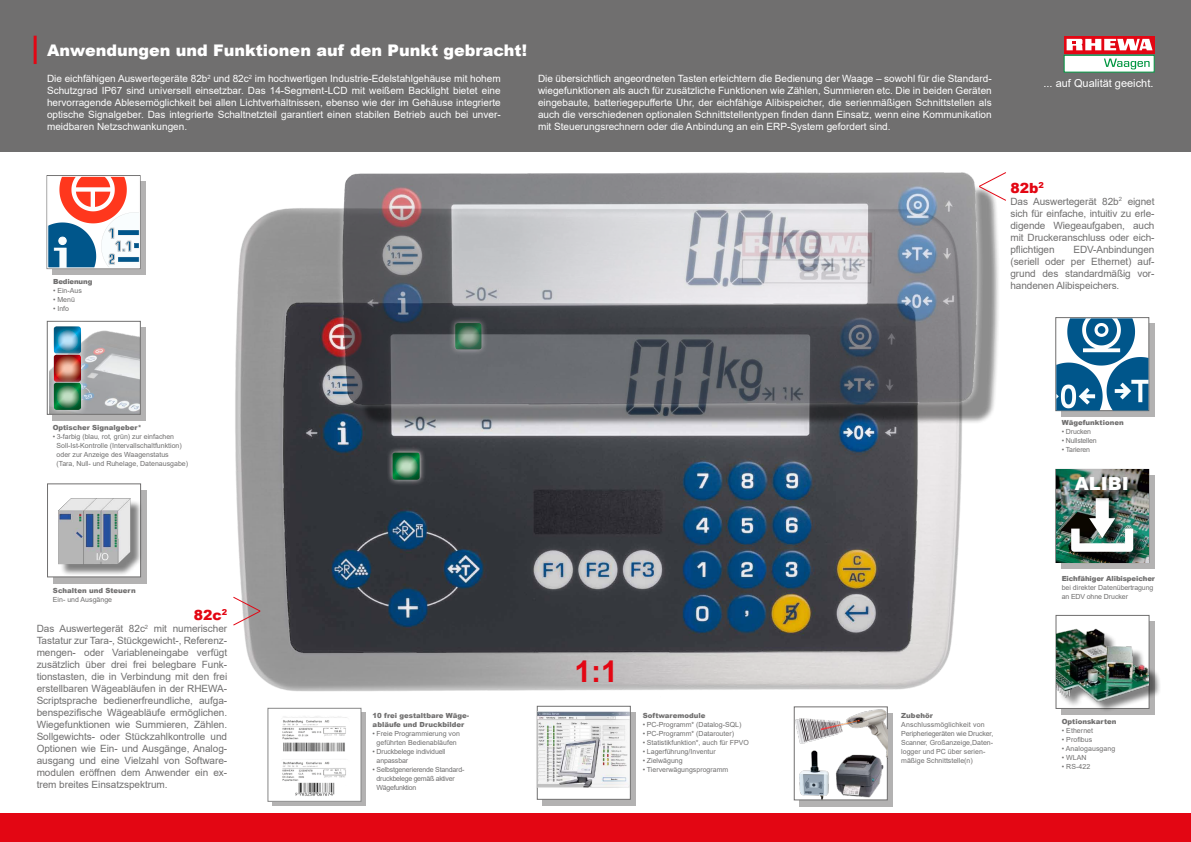
<style>
.page{position:relative;width:1191px;height:842px;background:#fff}
.page>*{position:absolute;margin:0;border:0;box-sizing:border-box;transform-origin:0 0}
.t1{font:700 30px "Arial";color:#e30613}
.t2{font:900 18px "Arial";color:#fff}
.t3{font:900 16px "Arial";color:#fff}
.t4{font:900 14px "Arial";color:#e30613}
.t5{font:11px "Arial";color:#fff}
.t6{font:10px/12px "Arial";color:#fff;text-align:justify}
.t7{font:10px/12px "Arial";letter-spacing:-.01em;color:#706f6f;text-align:justify}
.t8{font:7px/9px "Arial";color:#706f6f}
.t9{font:900 7px/9px "Arial";color:#706f6f}
.t10{font:7px/9px "Arial";letter-spacing:-.03em;color:#706f6f}
.t11{font:7px/9px "Arial";letter-spacing:-.02em;color:#706f6f}
.t12{font:900 7px "Arial";letter-spacing:-.02em;color:#706f6f}
</style>
<div class="page">
<div style="left:0;top:814px;width:1191px;height:28px;background:#e30613"></div>
<div style="left:0;top:0;width:1191px;height:151px;background:#706f6f"></div>
<svg style="left:1064px;top:36px;width:90px;height:17px"></svg>
<div style="left:1063px;top:55px;width:91px;height:17px;background:#fff;border:1px solid #009641"></div>
<svg style="left:1104px;top:59px;width:45px;height:10px"></svg>
<svg style="left:1066px;top:39px;width:86px;height:11px"></svg>
<hr style="left:34px;top:36px;width:3px;height:28px;background:#e30613">
<div style="left:53px;top:327px;width:93px;height:93px;background:#b3b2b2"></div>
<div style="left:47px;top:321px;width:94px;height:94px;background:#fff;border:1px solid #706f6f"></div>
<img style="left:87px;top:329px;width:53px;height:85px">
<div style="left:47px;top:320px;width:40px;height:40px;background:#fff;opacity:.75"></div>
<div style="left:52px;top:324px;width:29px;height:30px;background:#000;opacity:.5"></div>
<div style="left:47px;top:348px;width:40px;height:40px;background:#fff;opacity:.75"></div>
<div style="left:52px;top:353px;width:29px;height:30px;background:#000;opacity:.5"></div>
<div style="left:47px;top:376px;width:40px;height:40px;background:#fff;opacity:.75"></div>
<div style="left:52px;top:381px;width:29px;height:30px;background:#000;opacity:.5"></div>
<img style="left:235px;top:208px;width:727px;height:502px">
<img style="left:274px;top:290px;width:651px;height:370px">
<div style="left:355px;top:185px;width:645px;height:242px;background:#000;opacity:.75"></div>
<img style="left:338px;top:172px;width:644px;height:237px">
<div style="left:448px;top:316px;width:40px;height:40px;background:#fff;opacity:.75"></div>
<div style="left:454px;top:321px;width:28px;height:29px;background:#000;opacity:.5"></div>
<div style="left:386px;top:446px;width:40px;height:40px;background:#fff;opacity:.75"></div>
<div style="left:391px;top:451px;width:29px;height:30px;background:#000;opacity:.5"></div>
<div style="left:53px;top:182px;width:93px;height:93px;background:#b3b2b2"></div>
<svg style="left:47px;top:175px;width:93px;height:94px"></svg>
<svg style="left:49px;top:178px;width:89px;height:88px"></svg>
<div style="left:47px;top:176px;width:93px;height:92px;border:1px solid #fefefe"></div>
<div style="left:1061px;top:476px;width:93px;height:93px;background:#b3b2b2"></div>
<div style="left:800px;top:713px;width:93px;height:93px;background:linear-gradient(to right,#b3b2b2,#b3b2b2)"></div>
<div style="left:794px;top:707px;width:93px;height:93px;background:#fff;border:1px solid #706f6f"></div>
<div style="left:273px;top:713px;width:93px;height:93px;background:linear-gradient(to right,#a5a5a5,#a6a5a5)"></div>
<div style="left:268px;top:708px;width:93px;height:93px;background:#fff"></div>
<img style="left:282px;top:716px;width:65px;height:80px">
<img style="left:798px;top:761px;width:32px;height:39px">
<img style="left:794px;top:708px;width:93px;height:53px">
<img style="left:831px;top:753px;width:55px;height:45px">
<div style="left:1061px;top:324px;width:93px;height:93px;background:#b3b2b2"></div>
<svg style="left:1055px;top:317px;width:94px;height:94px"></svg>
<div style="left:543px;top:712px;width:93px;height:93px;background:#b3b2b2"></div>
<div style="left:53px;top:490px;width:93px;height:93px;background:#b3b2b2"></div>
<div style="left:47px;top:484px;width:94px;height:93px;background:#fff;border:1px solid #706f6f"></div>
<div style="left:60px;top:499px;width:83px;height:77px;background:#000;opacity:.5"></div>
<img style="left:58px;top:498px;width:72px;height:66px">
<div style="left:1061px;top:621px;width:93px;height:94px;background:#b3b2b2"></div>
<div style="left:1055px;top:615px;width:94px;height:94px;background:#fff;border:1px solid #706f6f"></div>
<svg style="left:1056px;top:318px;width:92px;height:92px"></svg>
<div style="left:1057px;top:631px;width:104px;height:82px;background:#000;opacity:.5"></div>
<img style="left:1056px;top:621px;width:92px;height:84px">
<img style="left:520px;top:699px;width:119px;height:104px">
<svg style="left:1055px;top:469px;width:94px;height:94px"></svg>
<img style="left:1056px;top:470px;width:92px;height:92px">
<div style="left:1072px;top:500px;width:73px;height:64px;background:#000;opacity:.75"></div>
<img style="left:1071px;top:498px;width:62px;height:54px">
<div style="left:1077px;top:478px;width:63px;height:24px;background:#000;opacity:.75"></div>
<svg style="left:233px;top:596px;width:28px;height:30px"></svg>
<svg style="left:977px;top:172px;width:29px;height:30px"></svg>
<h3 class="t3" style="left:47px;top:38px;width:481px">Anwendungen und Funktionen auf den Punkt gebracht!</h3>
<p class="t6" style="left:47px;top:73px;width:455px">Die eichfähigen Auswertegeräte 82b<sup>2</sup> und 82c<sup>2</sup> im hochwertigen Industrie-Edelstahlgehäuse mit hohem Schutzgrad IP67 sind universell einsetzbar. Das 14-Segment-LCD mit weißem Backlight bietet eine hervorragende Ablesemöglichkeit bei allen Lichtverhältnissen, ebenso wie der im Gehäuse integrierte optische Signalgeber. Das integrierte Schaltnetzteil garantiert einen stabilen Betrieb auch bei unver&shy;meidbaren Netzschwankungen.</p>
<p class="t6" style="left:538px;top:73px;width:455px">Die übersichtlich angeordneten Tasten erleichtern die Bedienung der Waage – sowohl für die Standard&shy;wiegefunktionen als auch für zusätzliche Funktionen wie Zählen, Summieren etc. Die in beiden Geräten eingebaute, batteriegepufferte Uhr, der eichfähige Alibispeicher, die serienmäßigen Schnittstellen als auch die verschiedenen optionalen Schnittstellentypen finden dann Einsatz, wenn eine Kommunikation mit Steuerungsrechnern oder die Anbindung an ein ERP-System gefordert sind.</p>
<p class="t5" style="left:1043px;top:75px;width:111px">... auf Qualität geeicht.</p>
<p class="t12" style="left:53px;top:276px;width:41px">Bedienung</p>
<p class="t8" style="left:53px;top:286px;width:30px">• Ein-Aus</p>
<p class="t8" style="left:53px;top:295px;width:23px">• Menü</p>
<p class="t8" style="left:53px;top:304px;width:18px">• Info</p>
<h3 class="t4" style="left:1010px;top:177px;width:35px">82b<sup>2</sup></h3>
<p class="t7" style="left:1010px;top:195px;width:145px">Das Auswertegerät 82b<sup>2</sup> eignet sich für einfache, intuitiv zu erle&shy;digende Wiegeaufgaben, auch mit Druckeranschluss oder eich&shy;pflichtigen</p>
<p class="t7" style="left:1010px;top:243px;width:145px;text-indent:63px">EDV-Anbindungen (seriell oder per Ethernet) auf&shy;grund des standardmäßig vor&shy;handenen Alibispeichers.</p>
<p class="t9" style="left:53px;top:423px;width:90px">Optischer Signalgeber*</p>
<p class="t8" style="left:57px;top:432px;width:133px;text-indent:-4px">• 3-farbig (blau, rot, grün) zur einfachen Soll-Ist-Kontrolle (Intervallschaltfunktion) oder zur Anzeige des Waagenstatus (Tara, Null- und Ruhelage, Datenausgabe)</p>
<p class="t9" style="left:53px;top:586px;width:84px">Schalten und Steuern</p>
<p class="t8" style="left:53px;top:595px;width:61px">Ein- und Ausgänge</p>
<h3 class="t4" style="left:194px;top:605px;width:35px">82c<sup>2</sup></h3>
<p class="t7" style="left:37px;top:622px;width:192px">Das Auswertegerät 82c<sup>2</sup> mit numerischer Tastatur zur Tara-, Stückgewicht-, Referenz&shy;mengen- oder Variableneingabe verfügt zusätzlich über drei frei belegbare Funk&shy;tionstasten, die in Verbindung mit den frei erstellbaren Wägeabläufen in der RHEWA-Scriptsprache bedienerfreundliche, aufga&shy;benspezifische Wägeabläufe ermöglichen.<br>Wiegefunktionen wie Summieren, Zählen.<br>Sollgewichts- oder Stückzahlkontrolle und Optionen wie Ein- und Ausgänge, Analog&shy;ausgang und eine Vielzahl von Software&shy;modulen eröffnen dem Anwender ein ex&shy;trem breites Einsatzspektrum.</p>
<p class="t9" style="left:372px;top:710px;width:98px">10 frei gestaltbare Wäge&shy;abläufe und Druckbilder</p>
<p class="t8" style="left:372px;top:729px;width:89px;text-align:center">• Freie Programmierung von geführten Bedienabläufen</p>
<p class="t11" style="left:376px;top:747px;width:70px;text-indent:-4px">• Druckbelege individuell anpassbar</p>
<p class="t10" style="left:376px;top:765px;width:89px;text-indent:-4px">• Selbstgenerierende Standard&shy;druckbelege gemäß aktiver<br>Wägefunktion</p>
<h1 class="t1" style="left:574px;top:650px;width:45px">1:1</h1>
<p class="t9" style="left:643px;top:710px;width:64px">Softwaremodule</p>
<p class="t8" style="left:643px;top:720px;width:100px">• PC-Programm* (Datalog-SQL)</p>
<p class="t8" style="left:643px;top:729px;width:93px">• PC-Programm* (Datarouter)</p>
<p class="t8" style="left:643px;top:738px;width:107px">• Statistikfunktion*, auch für FPVO</p>
<p class="t8" style="left:643px;top:747px;width:74px">• Lagerführung/Inventur</p>
<p class="t8" style="left:643px;top:756px;width:41px">• Zielwägung</p>
<p class="t8" style="left:643px;top:765px;width:87px">• Tierverwägungsprogramm</p>
<p class="t9" style="left:901px;top:710px;width:33px">Zubehör</p>
<p class="t8" style="left:901px;top:720px;width:94px">Anschlussmöglichkeit von<br>Peripheriegeräten wie Drucker,<br>Scanner, Großanzeige,Daten&shy;logger und PC über serien&shy;mäßige Schnittstelle(n)</p>
<p class="t9" style="left:1061px;top:418px;width:63px">Wägefunktionen</p>
<p class="t11" style="left:1061px;top:427px;width:31px">• Drucken</p>
<p class="t11" style="left:1061px;top:436px;width:36px">• Nullstellen</p>
<p class="t11" style="left:1061px;top:445px;width:30px">• Tarieren</p>
<h2 class="t2" style="left:1075px;top:470px;width:56px">ALIBI</h2>
<p class="t9" style="left:1061px;top:574px;width:95px">Eichfähiger Alibispeicher</p>
<p class="t8" style="left:1061px;top:583px;width:93px">bei direkter Datenübertragung an EDV ohne Drucker</p>
<p class="t9" style="left:1061px;top:716px;width:56px">Optionskarten</p>
<p class="t8" style="left:1061px;top:726px;width:33px">• Ethernet</p>
<p class="t8" style="left:1061px;top:735px;width:32px">• Profibus</p>
<p class="t8" style="left:1061px;top:744px;width:55px">• Analogausgang</p>
<p class="t8" style="left:1061px;top:753px;width:26px">• WLAN</p>
<p class="t8" style="left:1061px;top:762px;width:30px">• RS-422</p>
</div>
